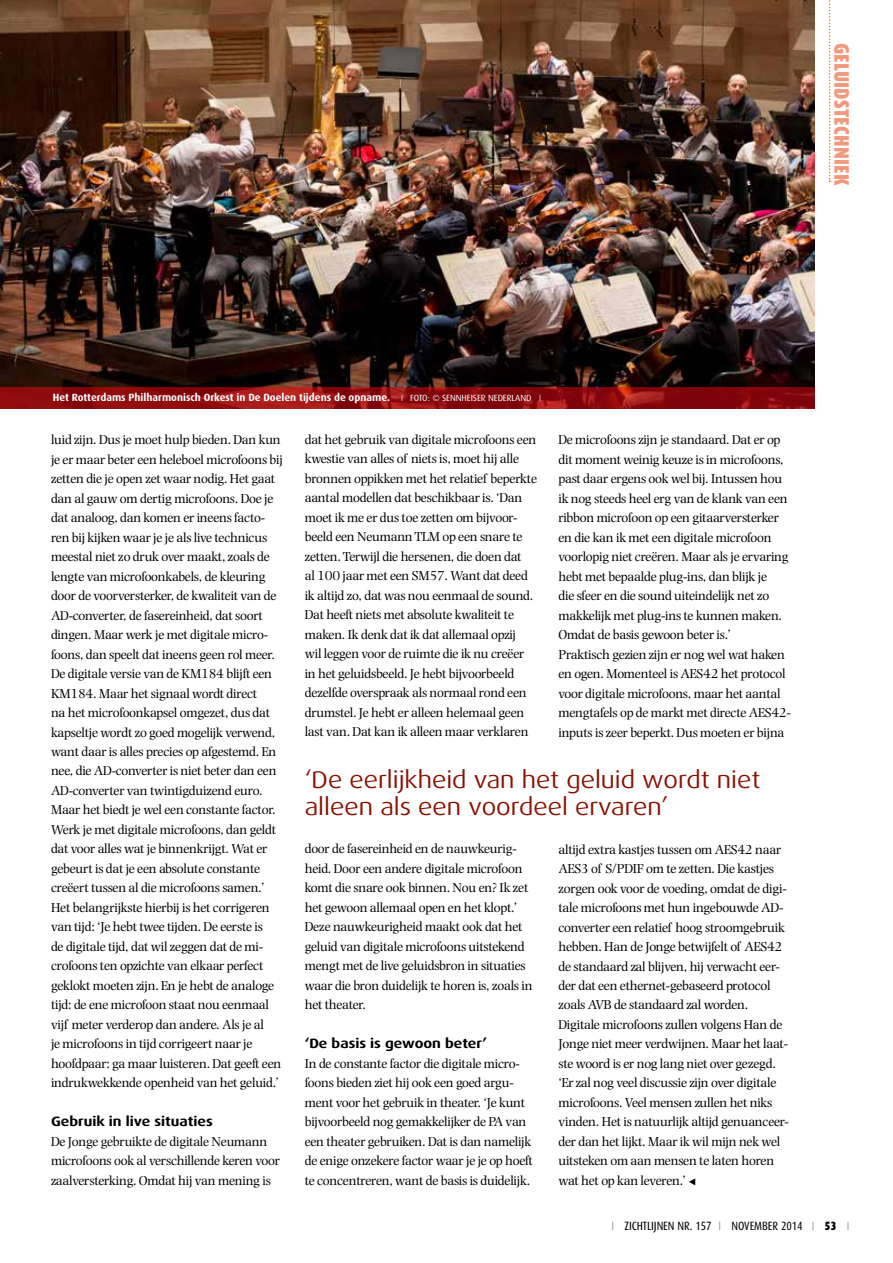
<style>
.page{position:relative;width:893px;height:1263px;background:#fff}
.page>*{position:absolute;margin:0;border:0;box-sizing:border-box;transform-origin:0 0}
.t1{font:24px/27px "Dax Wide";color:#8a1002}
.t2{font:900 21px "Dax Condensed";letter-spacing:.015em;color:#f3997b}
.t3{font:13.5px/19.5px "Photina";letter-spacing:-.02em;color:#000}
.t4{font:700 13.5px "Dax Wide";color:#000}
.t5{font:12px "Dax Condensed";letter-spacing:-.005em;color:#000}
.t6{font:700 10.5px "Dax";color:#fff}
.s1{font-family:"Dax Condensed";font-weight:300;font-size:9px}
.s2{font-weight:400;font-size:9px}
.s3{font-family:"European Pi Three";font-size:9px}
.s4{font-weight:300;color:#878787}
.s5{font-weight:900}
</style>
<div class="page">
<img style="left:0;top:0;width:814px;height:388px">
<svg style="left:0;top:388px;width:814px;height:21px;background:#8f0c10"></svg>
<svg style="left:829px;top:0;width:2px;height:182px"></svg>
<h2 class="t2" style="left:853px;top:43px;width:144px;rotate:90deg">GELUIDSTECHNIEK</h2>
<p class="t6" style="left:53px;top:391px;width:490px">Het Rotterdams Philharmonisch Orkest in De Doelen tijdens de opname. <span class="s1">I</span> <span class="s2">FOTO: © SENNHEISER NEDERLAND</span> <span class="s1">I</span></p>
<p class="t3" style="left:51px;top:430px;width:233px">luid zijn. Dus je moet hulp bieden. Dan kun je er maar beter een heleboel microfoons bij zetten die je open zet waar nodig. Het gaat dan al gauw om dertig microfoons. Doe je dat analoog, dan komen er ineens facto&shy;ren bij kijken waar je je als live technicus meestal niet zo druk over maakt, zoals de lengte van microfoonkabels, de kleuring door de voorversterker, de kwaliteit van de AD-converter, de fasereinheid, dat soort dingen. Maar werk je met digitale micro&shy;foons, dan speelt dat ineens geen rol meer.<br>De digitale versie van de KM184 blijft een KM184. Maar het signaal wordt direct<br>na het microfoonkapsel omgezet, dus dat kapseltje wordt zo goed mogelijk verwend, want daar is alles precies op afgestemd. En nee, die AD-converter is niet beter dan een AD-converter van twintigduizend euro.<br>Maar het biedt je wel een constante factor.<br>Werk je met digitale microfoons, dan geldt dat voor alles wat je binnenkrijgt. Wat er gebeurt is dat je een absolute constante creëert tussen al die microfoons samen.’ Het belangrijkste hierbij is het corrigeren van tijd: ‘Je hebt twee tijden. De eerste is<br>de digitale tijd, dat wil zeggen dat de mi&shy;crofoons ten opzichte van elkaar perfect geklokt moeten zijn. En je hebt de analoge tijd: de ene microfoon staat nou eenmaal vijf meter verderop dan andere. Als je al<br>je microfoons in tijd corrigeert naar je hoofdpaar: ga maar luisteren. Dat geeft een indrukwekkende openheid van het geluid.’</p>
<p class="t4" style="left:51px;top:1114px;width:163px">Gebruik in live situaties</p>
<p class="t3" style="left:51px;top:1132px;width:230px">De Jonge gebruikte de digitale Neumann microfoons ook al verschillende keren voor zaalversterking. Omdat hij van mening is</p>
<p class="t3" style="left:305px;top:430px;width:234px">dat het gebruik van digitale microfoons een kwestie van alles of niets is, moet hij alle bronnen oppikken met het relatief beperkte aantal modellen dat beschikbaar is. ‘Dan moet ik me er dus toe zetten om bijvoor&shy;beeld een Neumann TLM op een snare te zetten. Terwijl die hersenen, die doen dat<br>al 100 jaar met een SM57. Want dat deed ik altijd zo, dat was nou eenmaal de sound.<br>Dat heeft niets met absolute kwaliteit te maken. Ik denk dat ik dat allemaal opzij<br>wil leggen voor de ruimte die ik nu creëer in het geluidsbeeld. Je hebt bijvoorbeeld dezelfde overspraak als normaal rond een drumstel. Je hebt er alleen helemaal geen last van. Dat kan ik alleen maar verklaren</p>
<p class="t3" style="left:558px;top:430px;width:234px">De microfoons zijn je standaard. Dat er op dit moment weinig keuze is in microfoons, past daar ergens ook wel bij. Intussen hou ik nog steeds heel erg van de klank van een ribbon microfoon op een gitaarversterker en die kan ik met een digitale microfoon voorlopig niet creëren. Maar als je ervaring hebt met bepaalde plug-ins, dan blijk je<br>die sfeer en die sound uiteindelijk net zo makkelijk met plug-ins te kunnen maken.<br>Omdat de basis gewoon beter is.’<br>Praktisch gezien zijn er nog wel wat haken en ogen. Momenteel is AES42 het protocol voor digitale microfoons, maar het aantal mengtafels op de markt met directe AES42- inputs is zeer beperkt. Dus moeten er bijna</p>
<h1 class="t1" style="left:305px;top:766px;width:457px">‘De eerlijkheid van het geluid wordt niet alleen als een voordeel ervaren’</h1>
<p class="t3" style="left:305px;top:839px;width:229px">door de fasereinheid en de nauwkeurig&shy;heid. Door een andere digitale microfoon komt die snare ook binnen. Nou en? Ik zet het gewoon allemaal open en het klopt.’ Deze nauwkeurigheid maakt ook dat het geluid van digitale microfoons uitstekend mengt met de live geluidsbron in situaties waar die bron duidelijk te horen is, zoals in het theater.</p>
<p class="t4" style="left:305px;top:1036px;width:184px">‘De basis is gewoon beter’</p>
<p class="t3" style="left:305px;top:1054px;width:229px">In de constante factor die digitale micro&shy;foons bieden ziet hij ook een goed argu&shy;ment voor het gebruik in theater. ‘Je kunt bijvoorbeeld nog gemakkelijker de PA van een theater gebruiken. Dat is dan namelijk de enige onzekere factor waar je je op hoeft te concentreren, want de basis is duidelijk.</p>
<p class="t3" style="left:558px;top:839px;width:232px">altijd extra kastjes tussen om AES42 naar AES3 of S/PDIF om te zetten. Die kastjes zorgen ook voor de voeding, omdat de digi&shy;tale microfoons met hun ingebouwde AD&shy;converter een relatief hoog stroomgebruik hebben. Han de Jonge betwijfelt of AES42 de standaard zal blijven, hij verwacht eer&shy;der dat een ethernet-gebaseerd protocol zoals AVB de standaard zal worden.<br>Digitale microfoons zullen volgens Han de Jonge niet meer verdwijnen. Maar het laat&shy;ste woord is er nog lang niet over gezegd. ‘Er zal nog veel discussie zijn over digitale microfoons. Veel mensen zullen het niks vinden. Het is natuurlijk altijd genuanceer&shy;der dan het lijkt. Maar ik wil mijn nek wel uitsteken om aan mensen te laten horen wat het op kan leveren.’ <span class="s3">F</span></p>
<p class="t5" style="left:611px;top:1219px;width:240px"><span class="s4">I</span> ZICHTLIJNEN NR. 157 <span class="s4">I</span> NOVEMBER 2014 <span class="s4">I</span> <span class="s5">53</span> <span class="s4">I</span></p>
</div>
